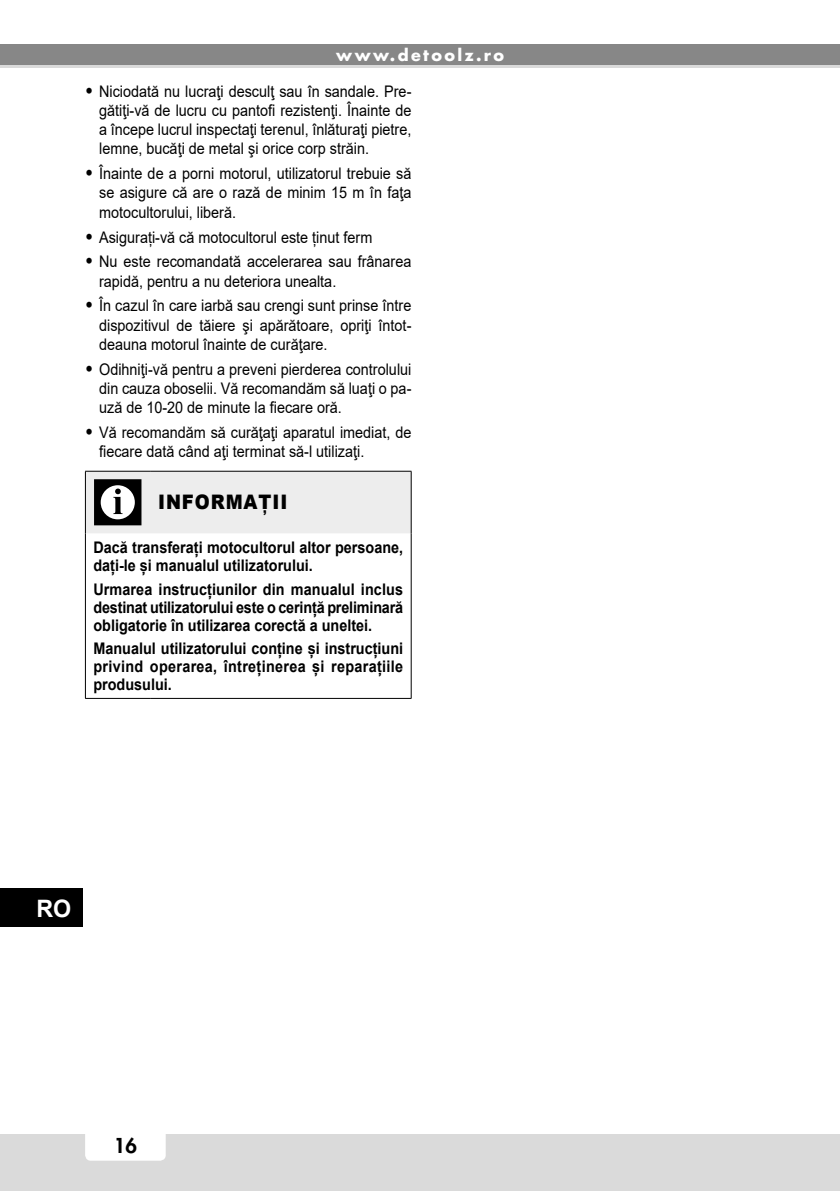
<style>
.page{position:relative;width:840px;height:1191px;background:#fff}
.page>*{position:absolute;margin:0;border:0;box-sizing:border-box;transform-origin:0 0}
.t1{font:700 24px "Arial";color:#fff}
.t2{font:900 20px "Arial";letter-spacing:.05em;color:#000;scale:.9 1}
.t3{font:800 20px "Futura";color:#000}
.t4{font:16px/19.2px "Arial";color:#000;text-align:justify;scale:.9 1}
.t5{font:700 16px/18px "Arial";color:#000;text-align:justify;scale:.9 1}
.t6{font:700 16px "Futura";letter-spacing:.15em;color:#fff}
.s1{font-weight:900;font-size:18px}
</style>
<div class="page">
<div style="left:0;top:1134px;width:839px;height:57px;background:#dadada"></div>
<div style="left:85px;top:1120px;width:81px;height:40px;background:#fff;border-radius:6px"></div>
<div style="left:0;top:44px;width:839px;height:24px;background:#878787"></div>
<hr style="left:0;top:65px;width:839px;height:3px;background:#dadada">
<div style="left:0;top:888px;width:82px;height:39px;background:#000"></div>
<hr style="left:410px;top:533px;width:1px;height:165px;background:#000">
<hr style="left:85px;top:533px;width:1px;height:165px;background:#000">
<hr style="left:85px;top:698px;width:65px;height:1px;background:#000">
<hr style="left:150px;top:698px;width:261px;height:1px;background:#000">
<svg style="left:85px;top:471px;width:326px;height:62px;background:#d9d9d9"></svg>
<p class="t6" style="left:336px;top:44px;width:169px">www.detoolz.ro</p>
<p class="t4" style="left:99px;top:81px;width:348px;text-indent:-14px"><span class="s1">•</span> Niciodată nu lucraţi desculţ sau în sandale. Pre&shy;gătiţi-vă de lucru cu pantofi rezistenţi. Înainte de a începe lucrul inspectaţi terenul, înlăturaţi pietre, lemne, bucăţi de metal şi orice corp străin.</p>
<p class="t4" style="left:99px;top:164px;width:348px;text-indent:-14px"><span class="s1">•</span> Înainte de a porni motorul, utilizatorul trebuie să se asigure că are o rază de minim 15 m în faţa motocultorului, liberă.</p>
<p class="t4" style="left:85px;top:227px;width:320px"><span class="s1">•</span> Asigurați-vă că motocultorul este ținut ferm</p>
<p class="t4" style="left:99px;top:252px;width:348px;text-indent:-14px"><span class="s1">•</span> Nu este recomandată accelerarea sau frânarea rapidă, pentru a nu deteriora unealta.</p>
<p class="t4" style="left:99px;top:296px;width:348px;text-indent:-14px"><span class="s1">•</span> În cazul în care iarbă sau crengi sunt prinse între dispozitivul de tăiere şi apărătoare, opriţi întot&shy;deauna motorul înainte de curăţare.</p>
<p class="t4" style="left:99px;top:359px;width:348px;text-indent:-14px"><span class="s1">•</span> Odihniţi-vă pentru a preveni pierderea controlului din cauza oboselii. Vă recomandăm să luaţi o pa&shy;uză de 10-20 de minute la fiecare oră.</p>
<p class="t4" style="left:99px;top:423px;width:348px;text-indent:-14px"><span class="s1">•</span> Vă recomandăm să curăţaţi aparatul imediat, de fiecare dată când aţi terminat să-l utilizaţi.</p>
<p class="t2" style="left:158px;top:488px;width:145px">INFORMAȚII</p>
<p class="t5" style="left:93px;top:538px;width:345px">Dacă transferați motocultorul altor persoane, dați-le și manualul utilizatorului.</p>
<p class="t5" style="left:93px;top:580px;width:345px">Urmarea instrucțiunilor din manualul inclus destinat utilizatorului este o cerință preliminară obligatorie în utilizarea corectă a uneltei.</p>
<p class="t5" style="left:93px;top:640px;width:345px">Manualul utilizatorului conține și instrucțiuni privind operarea, întreținerea și reparațiile produsului.</p>
<h1 class="t1" style="left:36px;top:891px;width:36px">RO</h1>
<p class="t3" style="left:114px;top:1132px;width:25px">16</p>
</div>
